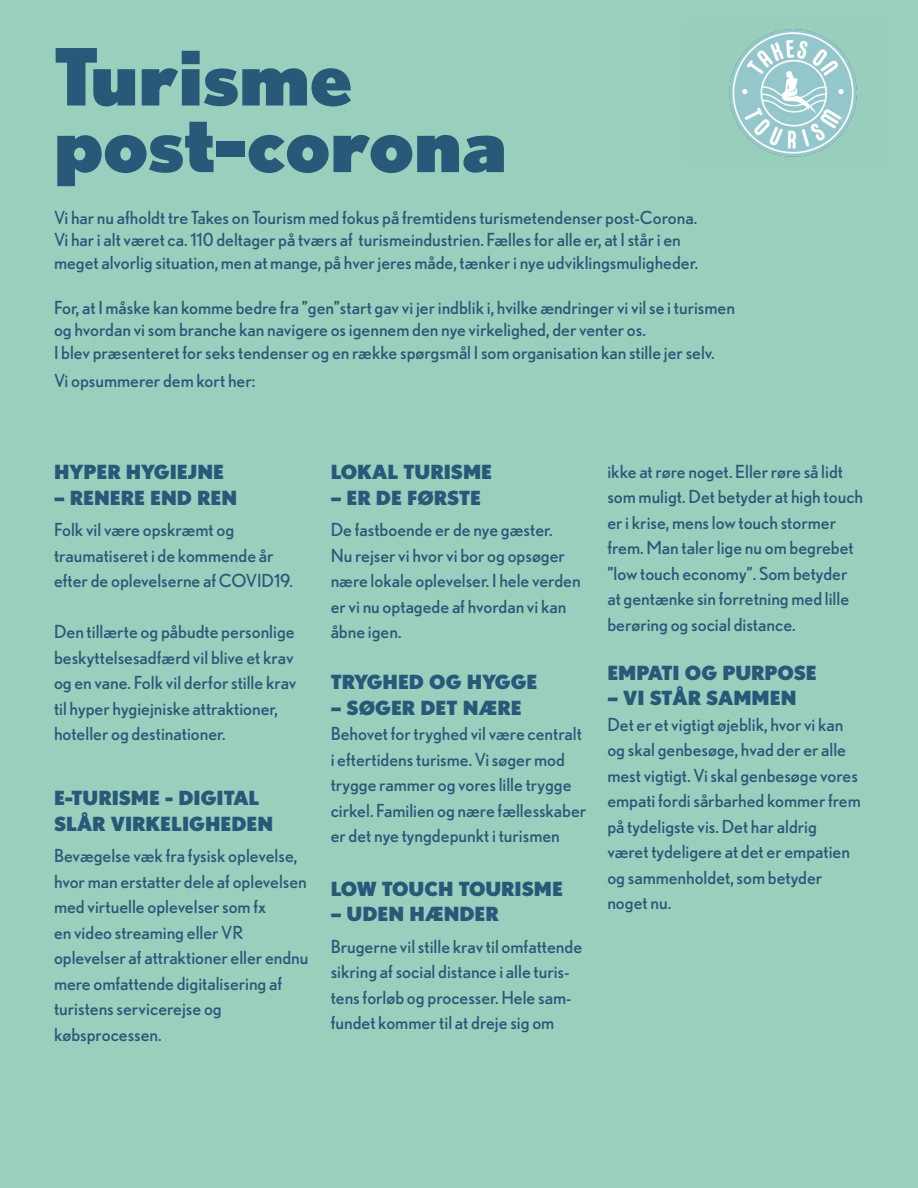
<style>
.page{position:relative;width:918px;height:1188px;background:#9acfbe}
.page>*{position:absolute;margin:0;border:0;box-sizing:border-box;transform-origin:0 0}
.t1{font:900 78.75px/66.6px "Nobel";color:#295978}
.t2{font:900 19.5px/25.5px "Nobel";color:#295978}
.t3{font:18px/25.5px "Nobel";color:#295978}
</style>
<div class="page">
<img style="left:729px;top:29px;width:128px;height:128px">
<h1 class="t1" style="left:54px;top:42px;width:454px">Turisme post-corona</h1>
<p class="t3" style="left:54px;top:206px;width:646px;line-height:22.5px">Vi har nu afholdt tre Takes on Tourism med fokus på fremtidens turismetendenser post-Corona.<br>Vi har i alt været ca. 110 deltager på tværs af turismeindustrien. Fælles for alle er, at I står i en meget alvorlig situation, men at mange, på hver jeres måde, tænkeri nye udviklingsmuligheder.</p>
<p class="t3" style="left:54px;top:296px;width:682px;line-height:22.5px">For, at I måske kan komme bedre fra ”gen”start gav vi jer indblik i, hvilke ændringer vi vil se i turismen og hvordan vi som branche kan navigere os igennem den nye virkelighed, der venter os.<br>I blev præsenteret for seks tendenser og en række spørgsmål I som organisation kan stille jer selv.</p>
<p class="t3" style="left:54px;top:368px;width:203px">Vi opsummerer dem kort her:</p>
<p class="t2" style="left:54px;top:459px;width:172px">HYPER HYGIEJNE</p>
<p class="t2" style="left:54px;top:484px;width:185px">– RENERE END REN</p>
<p class="t3" style="left:54px;top:517px;width:241px">Folk vil være opskræmt og traumatiseret i de kommende år efter de oplevelserne af COVID19.</p>
<p class="t3" style="left:54px;top:619px;width:244px">Den tillærte og påbudte personlige beskyttelsesadfærd vil blive et krav og en vane. Folk vil derfor stille krav til hyper hygiejniske attraktioner, hoteller og destinationer.</p>
<p class="t2" style="left:54px;top:785px;width:221px">E-TURISME - DIGITAL<br>SLÅR VIRKELIGHEDEN</p>
<p class="t3" style="left:54px;top:843px;width:256px">Bevægelse væk fra fysisk oplevelse, hvor man erstatter dele af oplevelsen med virtuelle oplevelser som fx<br>en video streaming eller VR oplevelser af attraktioner eller endnu mere omfattende digitalisering af turistens servicerejse og købsprocessen.</p>
<p class="t2" style="left:331px;top:459px;width:163px">LOKAL TURISME</p>
<p class="t2" style="left:331px;top:484px;width:152px">– ER DE FØRSTE</p>
<p class="t3" style="left:331px;top:517px;width:251px">De fastboende er de nye gæster.<br>Nu rejser vi hvor vi bor og opsøger nære lokale oplevelser. I hele verden er vi nu optagede af hvordan vi kan åbne igen.</p>
<p class="t2" style="left:331px;top:669px;width:208px">TRYGHED OG HYGGE</p>
<p class="t2" style="left:331px;top:695px;width:192px">– SØGER DET NÆRE</p>
<p class="t3" style="left:331px;top:721px;width:257px">Behovet for tryghed vil være centralt i eftertidens turisme. Visøger mod trygge rammer og vores lille trygge cirkel. Familien og nære fællesskaber er det nye tyngdepunkt i turismen</p>
<p class="t2" style="left:331px;top:875px;width:234px">LOW TOUCH TOURISME</p>
<p class="t2" style="left:331px;top:901px;width:170px">– UDEN HÆNDER</p>
<p class="t3" style="left:331px;top:933px;width:253px">Brugerne vil stille krav til omfattende sikring af social distance i alle turis&shy;tensforløb og processer. Hele sam&shy;fundet kommer til at dreje sig om</p>
<p class="t3" style="left:607px;top:458px;width:257px">ikke at røre noget. Eller røre så lidt som muligt. Det betyder at high touch er i krise, mens lowtouch stormer frem. Man taler lige nu om begrebet ”low touch economy”. Som betyder at gentænke sin forretning med lille berøring og social distance.</p>
<p class="t2" style="left:607px;top:659px;width:211px">EMPATI OG PURPOSE</p>
<p class="t2" style="left:607px;top:685px;width:191px">– VI STÅR SAMMEN</p>
<p class="t3" style="left:607px;top:711px;width:255px">Det er et vigtigt øjeblik, hvor vi kan og skal genbesøge, hvad der er alle mest vigtigt. Vi skal genbesøge vores empati fordi sårbarhed kommerfrem på tydeligste vis.Det har aldrig været tydeligere at det er empatien og sammenholdet, som betyder noget nu.</p>
</div>
